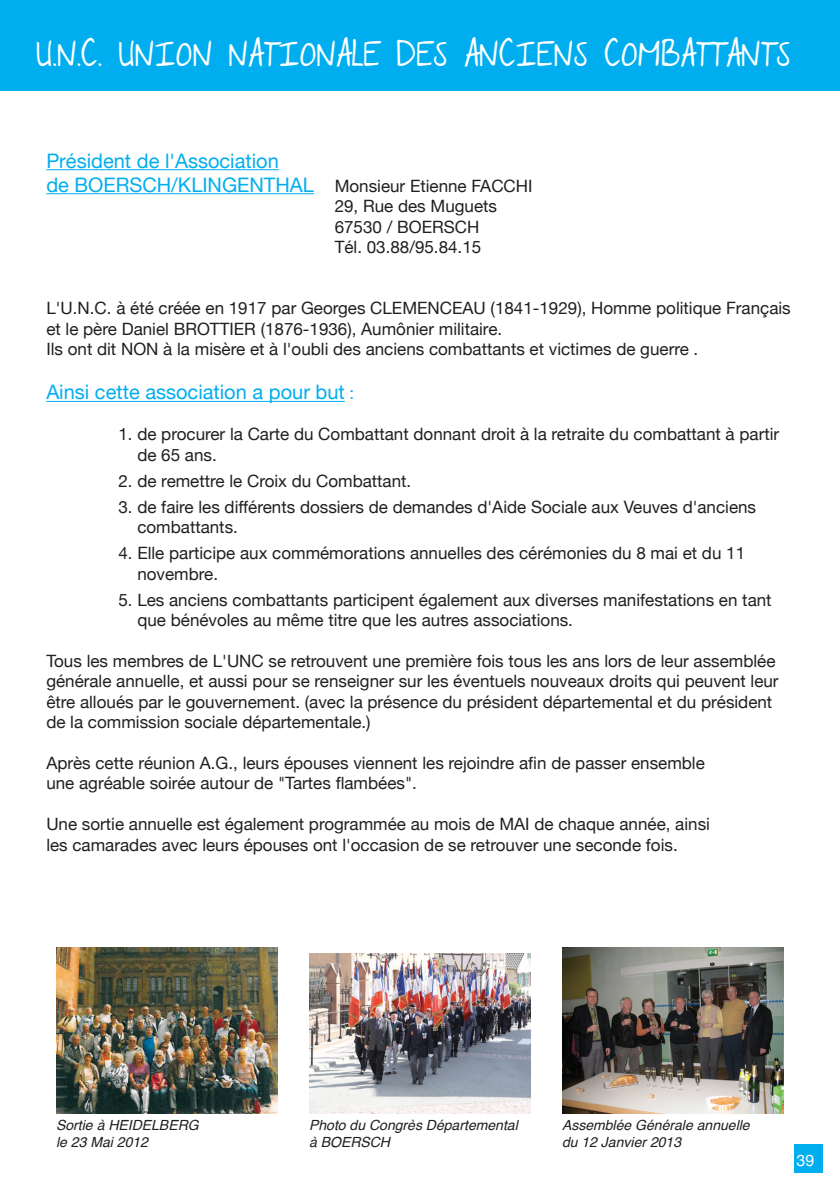
<style>
.page{position:relative;width:840px;height:1191px;background:#fff}
.page>*{position:absolute;margin:0;border:0;box-sizing:border-box;transform-origin:0 0}
.t1{font:32px "A Year Without Rain";color:#fff}
.t2{font:20px/24px "Helvetica Neue";color:#00aeef}
.t3{font:17px/20.4px "Helvetica Neue";color:#231f20}
.t4{font:16px "Helvetica Neue";color:#fff}
.t5{font:italic 14px/16.8px "Helvetica";color:#231f20}
.s1{font-size:17px;color:#231f20}
.s2{font-size:17px}
</style>
<div class="page">
<div style="left:0;top:0;width:839px;height:91px;background:#00aeef"></div>
<div style="left:794px;top:1144px;width:28px;height:28px;background:#00aeef"></div>
<hr style="left:46px;top:169px;width:233px;height:1px;background:#00aeef">
<hr style="left:46px;top:193px;width:268px;height:1px;background:#00aeef">
<hr style="left:46px;top:401px;width:298px;height:1px;background:#00aeef">
<img style="left:56px;top:947px;width:222px;height:166px">
<img style="left:309px;top:953px;width:221px;height:160px">
<img style="left:562px;top:947px;width:221px;height:166px">
<h1 class="t1" style="left:36px;top:36px;width:755px">U.N.C. UNION NATIONALE DES ANCIENS COMBATTANTS</h1>
<p class="t2" style="left:46px;top:148px;width:487px">Président de l'Association<br>de BOERSCH/KLINGENTHAL <span class="s1">Monsieur Etienne FACCHI</span></p>
<p class="t3" style="left:334px;top:196px;width:164px">29, Rue des Muguets<br>67530 / BOERSCH<br>Tél. 03.88/95.84.15</p>
<p class="t3" style="left:46px;top:298px;width:745px">L'U.N.C. à été créée en 1917 par Georges CLEMENCEAU (1841-1929), Homme politique Français et le père Daniel BROTTIER (1876-1936), Aumônier militaire.<br>Ils ont dit NON à la misère et à l'oubli des anciens combattants et victimes de guerre .</p>
<p class="t2" style="left:46px;top:380px;width:309px">Ainsi cette association a pour but <span class="s2">:</span></p>
<p class="t3" style="left:137px;top:424px;width:643px;text-indent:-19px">1. de procurer la Carte du Combattant donnant droit à la retraite du combattant à partir de 65 ans.</p>
<p class="t3" style="left:118px;top:470px;width:294px">2. de remettre le Croix du Combattant.</p>
<p class="t3" style="left:137px;top:496px;width:620px;text-indent:-19px">3. de faire les différents dossiers de demandes d'Aide Sociale aux Veuves d'anciens combattants.</p>
<p class="t3" style="left:137px;top:543px;width:609px;text-indent:-19px">4. Elle participe aux commémorations annuelles des cérémonies du 8 mai et du 11 novembre.</p>
<p class="t3" style="left:137px;top:589px;width:635px;text-indent:-19px">5. Les anciens combattants participent également aux diverses manifestations en tant que bénévoles au même titre que les autres associations.</p>
<p class="t3" style="left:46px;top:650px;width:733px">Tous les membres de L'UNC se retrouvent une première fois tous les ans lors de leur assemblée générale annuelle, et aussi pour se renseigner sur les éventuels nouveaux droits qui peuvent leur être alloués par le gouvernement. (avec la présence du président départemental et du président de la commission sociale départementale.)</p>
<p class="t3" style="left:46px;top:752px;width:659px">Après cette réunion A.G., leurs épouses viennent les rejoindre afin de passer ensemble une agréable soirée autour de "Tartes flambées".</p>
<p class="t3" style="left:46px;top:813px;width:664px">Une sortie annuelle est également programmée au mois de MAI de chaque année, ainsi les camarades avec leurs épouses ont l'occasion de se retrouver une seconde fois.</p>
<p class="t5" style="left:56px;top:1117px;width:144px">Sortie à HEIDELBERG le 23 Mai 2012</p>
<p class="t5" style="left:309px;top:1117px;width:210px">Photo du Congrès Départemental à BOERSCH</p>
<p class="t5" style="left:561px;top:1117px;width:189px">Assemblée Générale annuelle du 12 Janvier 2013</p>
<p class="t4" style="left:796px;top:1150px;width:19px">39</p>
</div>
